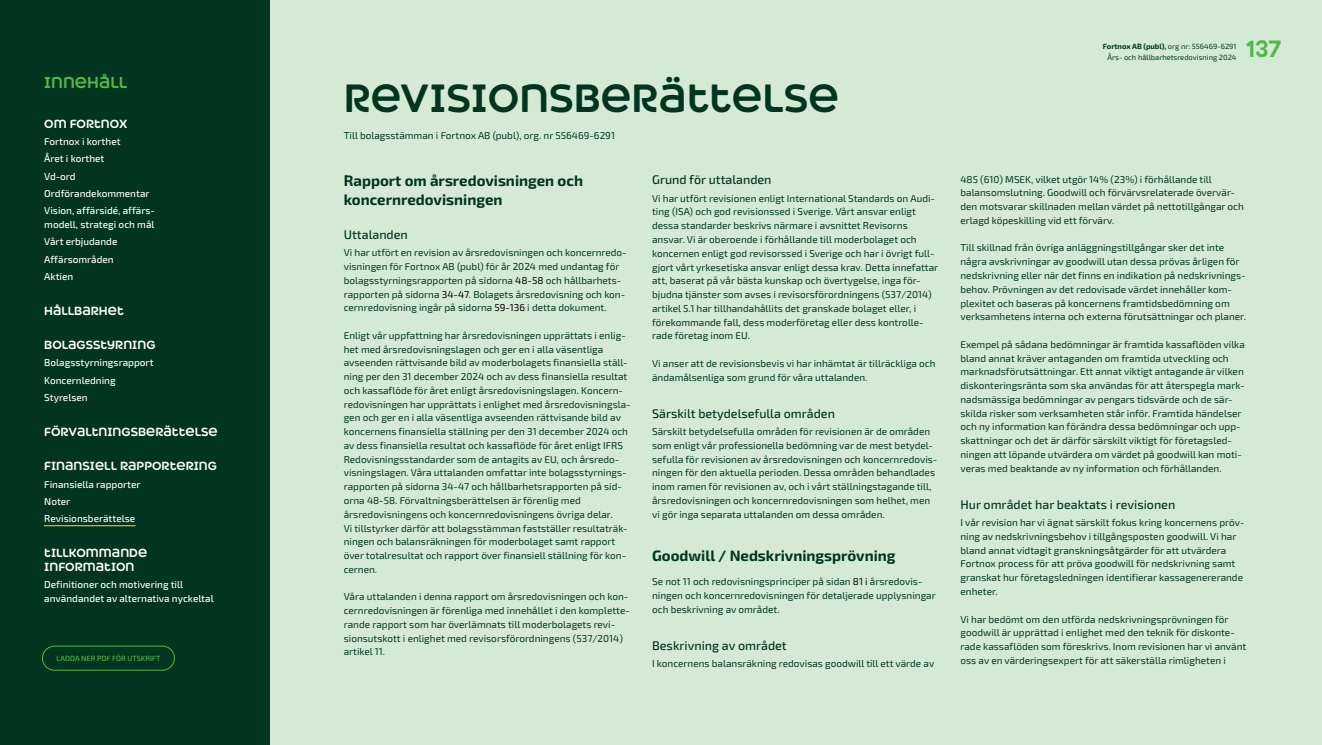
<style>
.page{position:relative;width:1322px;height:745px;background:#fff}
.page>*{position:absolute;margin:0;border:0;box-sizing:border-box;transform-origin:0 0}
.AO_RUBRIK__h1{font:700 37.5px "Heavitas Neue";color:#013520}
.t1{font:700 22.5px "Heavitas Neue";color:#51b948}
.FAKTA_RUBRIK__h2{font:700 15px/18.8px "Exo 2";color:#013520}
.t2{font:700 15px "Heavitas Neue";color:#51b948}
.FAKTA_RUBRIK__h3{font:500 12.5px "Exo 2";color:#013520}
.t3{font:700 11.25px/13.8px "Heavitas Neue";color:#fff}
.BRÖDTEXT{font:10px/13.8px "Exo 2";color:#013520}
.t4{font:500 10px/17.2px "Exo 2";color:#fff}
.t5{font:7.5px/11.2px "Exo 2";color:#013520;text-align:right}
.t6{font:500 7.5px "Exo 2";color:#51b948}
.s1{color:#000}
.s2{font-weight:700}
</style>
<div class="page">
<div style="left:269px;top:0;width:1053px;height:744px;background:#d5ead4"></div>
<div style="left:0;top:0;width:269px;height:744px;background:#013520"></div>
<div style="left:42px;top:645px;width:133px;height:25px;border:1px solid #51b948;border-radius:12px"></div>
<hr style="left:44px;top:524px;width:91px;height:2px;background:#e6ad24">
<h3 class="t2" style="left:44px;top:73px;width:85px">INNEHÅLL</h3>
<p class="t3" style="left:44px;top:117px;width:85px">OM FORTNOX</p>
<p class="t4" style="left:44px;top:132px;width:112px">Fortnox i korthet<br>Året i korthet<br>Vd-ord<br>Ordförandekommentar<br>Vision, affärsidé, affärs-</p>
<p class="t4" style="left:44px;top:215px;width:112px">modell, strategi och mål<br>Vårt erbjudande<br>Affärsområden<br>Aktien</p>
<p class="t3" style="left:44px;top:303px;width:81px">HÅLLBARHET</p>
<p class="t3" style="left:44px;top:338px;width:113px">BOLAGSSTYRNING</p>
<p class="t4" style="left:44px;top:353px;width:111px">Bolagsstyrningsrapport<br>Koncernledning<br>Styrelsen</p>
<p class="t3" style="left:44px;top:424px;width:175px">FÖRVALTNINGSBERÄTTELSE</p>
<p class="t3" style="left:44px;top:459px;width:174px">FINANSIELL RAPPORTERING</p>
<p class="t4" style="left:44px;top:475px;width:98px">Finansiella rapporter<br>Noter<br>Revisionsberättelse</p>
<p class="t3" style="left:44px;top:545px;width:104px">TILLKOMMANDE<br>INFORMATION</p>
<p class="t4" style="left:44px;top:576px;width:171px;line-height:13.8px">Definitioner och motivering till användandet av alternativa nyckeltal</p>
<p class="t6" style="left:56px;top:653px;width:106px">LADDA NER PDF FÖR UTSKRIFT</p>
<p class="AO_RUBRIK__h1" style="left:344px;top:75px;width:497px">REVISIONSBERÄTTELSE</p>
<p class="BRÖDTEXT" style="left:344px;top:128px;width:273px">Till bolagsstämman i Fortnox AB (publ), org. nr 556469-6291</p>
<p class="FAKTA_RUBRIK__h2" style="left:344px;top:170px;width:241px">Rapport om årsredovisningen och koncernredovisningen</p>
<p class="FAKTA_RUBRIK__h3" style="left:344px;top:225px;width:66px">Uttalanden</p>
<p class="BRÖDTEXT" style="left:344px;top:245px;width:284px">Vi har utfört en revision av årsredovisningen och koncernredo&shy;visningen för Fortnox AB (publ) för år 2024 med undantag för bolagsstyrningsrapporten på sidorna <span class="s1">48-58</span> och hållbarhets&shy;rapporten på sidorna <span class="s1">34-47</span>. Bolagets årsredovisning och kon&shy;cernredovisning ingår på sidorna <span class="s1">59-136</span> i detta dokument.</p>
<p class="BRÖDTEXT" style="left:344px;top:328px;width:288px">Enligt vår uppfattning har årsredovisningen upprättats i enlig&shy;het med årsredovisningslagen och ger en i alla väsentliga avseenden rättvisande bild av moderbolagets finansiella ställ&shy;ning per den 31 december 2024 och av dess finansiella resultat och kassaflöde för året enligt årsredovisningslagen. Koncern&shy;redovisningen har upprättats i enlighet med årsredovisningsla&shy;gen och ger en i alla väsentliga avseenden rättvisande bild av koncernens finansiella ställning per den 31 december 2024 och av dess finansiella resultat och kassaflöde för året enligt IFRS Redovisningsstandarder som de antagits av EU, och årsredo&shy;visningslagen. Våra uttalanden omfattar inte bolagsstyrnings&shy;rapporten på sidorna 34-47 och hållbarhetsrapporten på sid&shy;orna 48-58. Förvaltningsberättelsen är förenlig med årsredovisningens och koncernredovisningens övriga delar.</p>
<p class="BRÖDTEXT" style="left:344px;top:520px;width:285px">Vi tillstyrker därför att bolagsstämman fastställer resultaträk&shy;ningen och balansräkningen för moderbolaget samt rapport över totalresultat och rapport över finansiell ställning för kon&shy;cernen.</p>
<p class="BRÖDTEXT" style="left:344px;top:589px;width:288px">Våra uttalanden i denna rapport om årsredovisningen och kon&shy;cernredovisningen är förenliga med innehållet i den komplette&shy;rande rapport som har överlämnats till moderbolagets revi&shy;sionsutskott i enlighet med revisorsförordningens (537/2014) artikel 11.</p>
<p class="FAKTA_RUBRIK__h3" style="left:652px;top:171px;width:121px">Grund för uttalanden</p>
<p class="BRÖDTEXT" style="left:652px;top:191px;width:288px">Vi har utfört revisionen enligt International Standards on Audi&shy;ting (ISA) och god revisionssed i Sverige. Vårt ansvar enligt dessa standarder beskrivs närmare i avsnittet Revisorns ansvar. Vi är oberoende i förhållande till moderbolaget och koncernen enligt god revisorssed i Sverige och har i övrigt full&shy;gjort vårt yrkesetiska ansvar enligt dessa krav. Detta innefattar att, baserat på vår bästa kunskap och övertygelse, inga för&shy;bjudna tjänster som avses i revisorsförordningens (537/2014) artikel 5.1 har tillhandahållits det granskade bolaget eller, i förekommande fall, dess moderföretag eller dess kontrolle&shy;rade företag inom EU.</p>
<p class="BRÖDTEXT" style="left:652px;top:356px;width:285px">Vi anser att de revisionsbevis vi har inhämtat är tillräckliga och ändamålsenliga som grund för våra uttalanden.</p>
<p class="FAKTA_RUBRIK__h3" style="left:652px;top:404px;width:184px">Särskilt betydelsefulla områden</p>
<p class="BRÖDTEXT" style="left:652px;top:424px;width:287px">Särskilt betydelsefulla områden för revisionen är de områden som enligt vår professionella bedömning var de mest betydel&shy;sefulla för revisionen av årsredovisningen och koncernredovis&shy;ningen för den aktuella perioden. Dessa områden behandlades inom ramen för revisionen av, och i vårt ställningstagande till, årsredovisningen och koncernredovisningen som helhet, men vi gör inga separata uttalanden om dessa områden.</p>
<p class="FAKTA_RUBRIK__h2" style="left:652px;top:545px;width:245px">Goodwill / Nedskrivningsprövning</p>
<p class="BRÖDTEXT" style="left:652px;top:574px;width:285px">Se not 11 och redovisningsprinciper på sidan <span class="s1">81 i</span> årsredovis&shy;ningen och koncernredovisningen för detaljerade upplysningar och beskrivning av området.</p>
<p class="FAKTA_RUBRIK__h3" style="left:652px;top:636px;width:136px">Beskrivning av området</p>
<p class="BRÖDTEXT" style="left:652px;top:656px;width:284px">I koncernens balansräkning redovisas goodwill till ett värde av</p>
<p class="t5" style="left:1103px;top:40px;width:135px"><span class="s2">Fortnox AB (publ),</span> org nr: 556469-6291<br>Års- och hållbarhetsredovisning 2024</p>
<h2 class="t1" style="left:1246px;top:35px;width:37px">137</h2>
<p class="BRÖDTEXT" style="left:960px;top:172px;width:285px">485 (610) MSEK, vilket utgör 14% (23%) i förhållande till balansomslutning. Goodwill och förvärvsrelaterade övervär&shy;den motsvarar skillnaden mellan värdet på nettotillgångar och erlagd köpeskilling vid ett förvärv.</p>
<p class="BRÖDTEXT" style="left:960px;top:240px;width:287px">Till skillnad från övriga anläggningstillgångar sker det inte några avskrivningar av goodwill utan dessa prövas årligen för nedskrivning eller när det finns en indikation på nedskrivnings&shy;behov. Prövningen av det redovisade värdet innehåller kom&shy;plexitet och baseras på koncernens framtidsbedömning om verksamhetens interna och externa förutsättningar och planer.</p>
<p class="BRÖDTEXT" style="left:960px;top:337px;width:286px">Exempel på sådana bedömningar är framtida kassaflöden vilka bland annat kräver antaganden om framtida utveckling och marknadsförutsättningar. Ett annat viktigt antagande är vilken diskonteringsränta som ska användas för att återspegla mark&shy;nadsmässiga bedömningar av pengars tidsvärde och de sär&shy;skilda risker som verksamheten står inför. Framtida händelser och ny information kan förändra dessa bedömningar och upp&shy;skattningar och det är därför särskilt viktigt för företagsled&shy;ningen att löpande utvärdera om värdet på goodwill kan moti&shy;veras med beaktande av ny information och förhållanden.</p>
<p class="FAKTA_RUBRIK__h3" style="left:960px;top:495px;width:216px">Hur området har beaktats i revisionen</p>
<p class="BRÖDTEXT" style="left:960px;top:515px;width:285px">I vår revision har vi ägnat särskilt fokus kring koncernens pröv&shy;ning av nedskrivningsbehov i tillgångsposten goodwill. Vi har bland annat vidtagit granskningsåtgärder för att utvärdera Fortnox process för att pröva goodwill för nedskrivning samt granskat hur företagsledningen identifierar kassagenererande enheter.</p>
<p class="BRÖDTEXT" style="left:960px;top:611px;width:287px">Vi har bedömt om den utförda nedskrivningsprövningen för goodwill är upprättad i enlighet med den teknik för diskonte&shy;rade kassaflöden som föreskrivs. Inom revisionen har vi använt oss av en värderingsexpert för att säkerställa rimligheten i</p>
</div>
